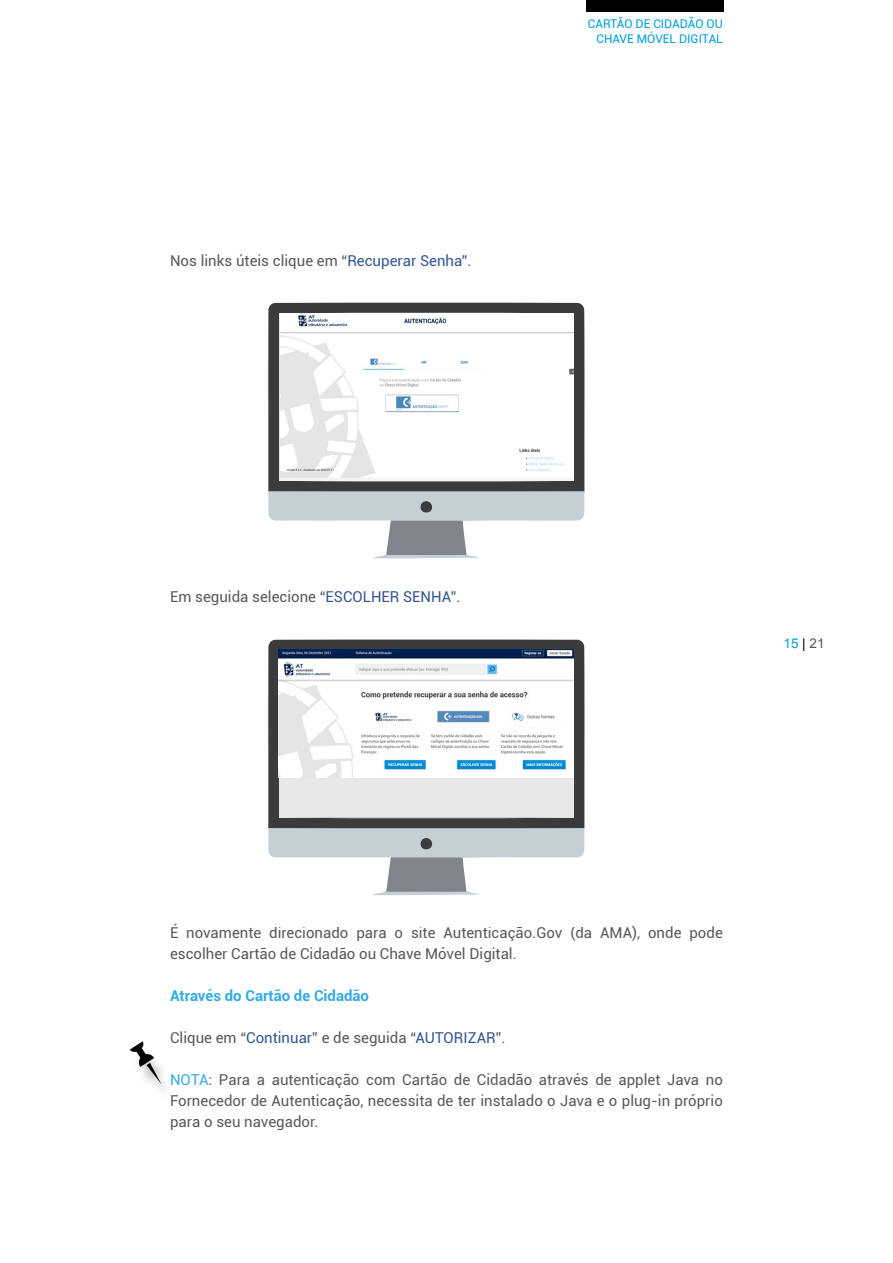
<style>
.page{position:relative;width:893px;height:1263px;background:#fff}
.page>*{position:absolute;margin:0;border:0;box-sizing:border-box;transform-origin:0 0}
.t1{font:15px/21px "Roboto";color:#58595b}
.t2{font:700 15px "Roboto";color:#35abe1}
.t3{font:13.5px "Arial";color:#009ddc}
.t4{font:12px/14.4px "Roboto";color:#009ddc;text-align:right}
.s1{color:#325691}
.s2{color:#000}
.s3{color:#58595b}
.s4{color:#35abe1}
</style>
<div class="page">
<div style="left:586px;top:0;width:138px;height:11px;background:#000"></div>
<svg style="left:268px;top:303px;width:316px;height:188px;background:#444446"></svg>
<svg style="left:275px;top:302px;width:303px;height:1px"></svg>
<svg style="left:279px;top:313px;width:294px;height:1px"></svg>
<svg style="left:279px;top:481px;width:294px;height:1px"></svg>
<svg style="left:268px;top:491px;width:317px;height:68px"></svg>
<div style="left:268px;top:640px;width:316px;height:188px;background:#3b3b3d"></div>
<svg style="left:275px;top:639px;width:303px;height:1px"></svg>
<div style="left:279px;top:650px;width:294px;height:168px;background:#e8e8e8"></div>
<svg style="left:279px;top:818px;width:294px;height:1px"></svg>
<svg style="left:268px;top:828px;width:317px;height:67px"></svg>
<img style="left:279px;top:649px;width:294px;height:128px">
<img style="left:281px;top:314px;width:292px;height:167px">
<svg style="left:130px;top:1041px;width:31px;height:43px"></svg>
<p class="t1" style="left:170px;top:250px;width:303px">Nos links úteis clique em “<span class="s1">Recuperar Senha”.</span></p>
<p class="t4" style="left:588px;top:16px;width:137px">CARTÃO DE CIDADÃO OU<br>CHAVE MÓVEL DIGITAL</p>
<p class="t1" style="left:170px;top:586px;width:292px">Em seguida selecione “<span class="s1">ESCOLHER SENHA</span>”.</p>
<p class="t3" style="left:783px;top:634px;width:43px">15 <span class="s2">|</span> <span class="s3">21</span></p>
<p class="t1" style="left:170px;top:922px;width:554px">É novamente direcionado para o site Autenticação.Gov (da AMA), onde pode escolher Cartão de Cidadão ou Chave Móvel Digital.</p>
<p class="t2" style="left:170px;top:985px;width:200px">Através do Cartão de Cidadão</p>
<p class="t1" style="left:170px;top:1027px;width:337px">Clique em “<span class="s1">Continuar</span>” e de seguida “<span class="s1">AUTORIZAR</span>”.</p>
<p class="t1" style="left:170px;top:1069px;width:554px;text-align:justify"><span class="s4">NOTA</span>: Para a autenticação com Cartão de Cidadão através de applet Java no Fornecedor de Autenticação, necessita de ter instalado o Java e o plug-in próprio para o seu navegador.</p>
</div>
